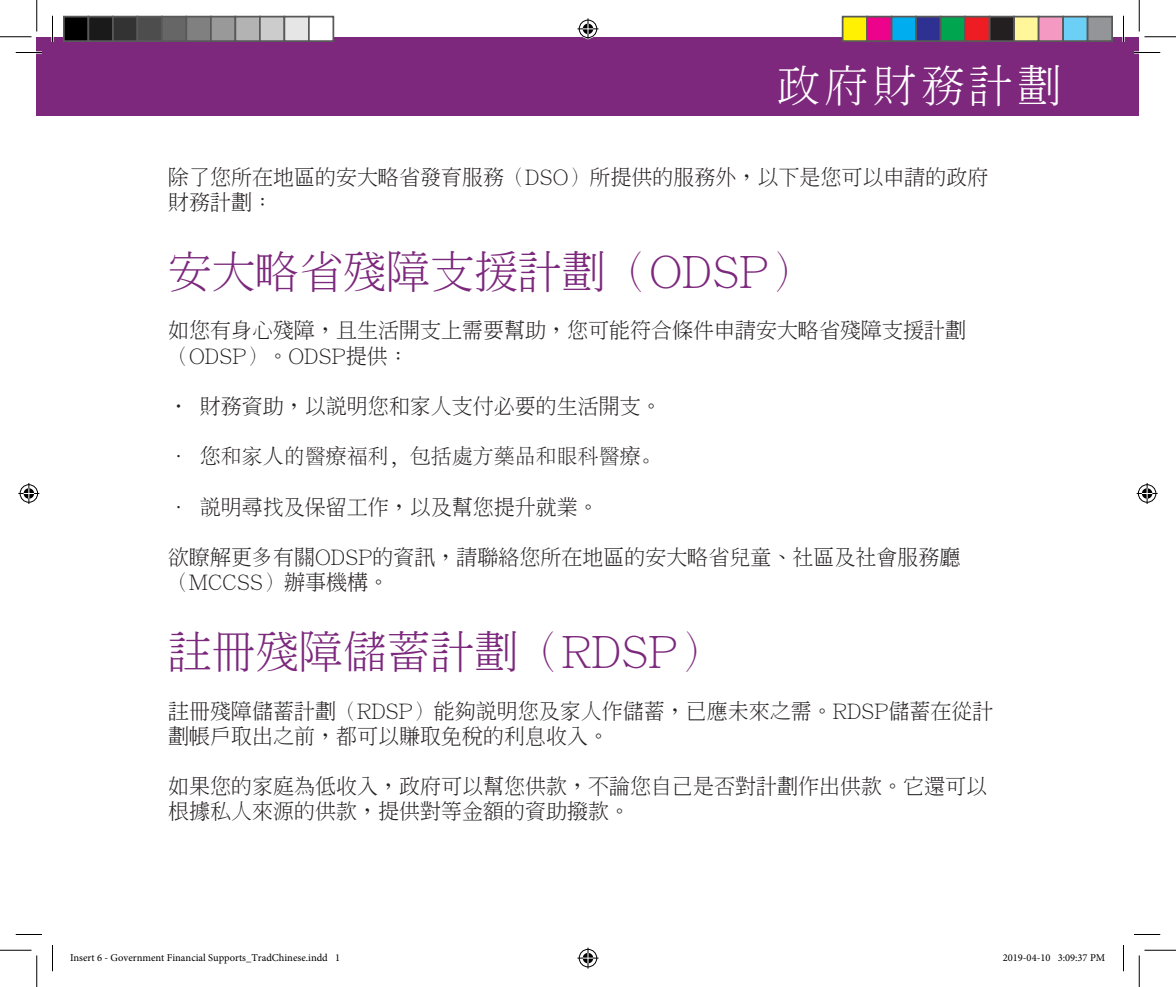
<style>
.page{position:relative;width:1176px;height:987px;background:#fff}
.page>*{position:absolute;margin:0;border:0;box-sizing:border-box;transform-origin:0 0}
.t1{font:300 43.75px "Adobe Ming Std";color:#7c287c}
.t2{font:300 43.75px "Adobe Ming Std";letter-spacing:.1em;color:#fff}
.t3{font:300 21px/25.2px "Adobe Ming Std";color:#231f20}
.t4{font:300 21px "Adobe Song Std";color:#231f20}
.t5{font:10.5px "Minion Pro";color:#000}
.s1{font-family:"Adobe Song Std"}
</style>
<div class="page">
<div style="left:37px;top:37px;width:1102px;height:79px;background:#7d287d"></div>
<hr style="left:16px;top:51px;width:26px;height:3px;background:#fff">
<hr style="left:1134px;top:51px;width:26px;height:3px;background:#fff">
<hr style="left:51px;top:16px;width:3px;height:26px;background:#fff">
<hr style="left:1122px;top:16px;width:3px;height:26px;background:#fff">
<svg style="left:16px;top:52px;width:26px;height:1px"></svg>
<svg style="left:1134px;top:52px;width:26px;height:1px"></svg>
<svg style="left:16px;top:934px;width:26px;height:1px"></svg>
<svg style="left:1134px;top:934px;width:26px;height:1px"></svg>
<svg style="left:52px;top:16px;width:1px;height:26px"></svg>
<svg style="left:52px;top:945px;width:1px;height:26px"></svg>
<svg style="left:1123px;top:16px;width:1px;height:26px"></svg>
<svg style="left:1123px;top:945px;width:1px;height:26px"></svg>
<hr style="left:0;top:36px;width:32px;height:1px;background:#000">
<hr style="left:1144px;top:36px;width:32px;height:1px;background:#000">
<hr style="left:0;top:950px;width:32px;height:1px;background:#000">
<hr style="left:1144px;top:950px;width:32px;height:1px;background:#000">
<hr style="left:36px;top:0;width:1px;height:32px;background:#000">
<hr style="left:36px;top:956px;width:1px;height:31px;background:#000">
<hr style="left:1139px;top:0;width:1px;height:32px;background:#000">
<hr style="left:1139px;top:956px;width:1px;height:31px;background:#000">
<svg style="left:578px;top:18px;width:20px;height:21px"></svg>
<svg style="left:578px;top:948px;width:20px;height:21px"></svg>
<svg style="left:18px;top:483px;width:21px;height:21px"></svg>
<svg style="left:1137px;top:483px;width:21px;height:21px"></svg>
<div style="left:64px;top:17px;width:24px;height:24px;background:#000"></div>
<div style="left:63px;top:16px;width:26px;height:26px;border:2px solid #595959"></div>
<div style="left:88px;top:17px;width:25px;height:24px;background:#1a1a1a"></div>
<div style="left:88px;top:16px;width:26px;height:26px;border:2px solid #595959"></div>
<div style="left:113px;top:17px;width:24px;height:24px;background:#333"></div>
<div style="left:112px;top:16px;width:26px;height:26px;border:2px solid #595959"></div>
<div style="left:137px;top:17px;width:25px;height:24px;background:#4d4d4d"></div>
<div style="left:136px;top:16px;width:27px;height:26px;border:2px solid #595959"></div>
<div style="left:162px;top:17px;width:24px;height:24px;background:#666"></div>
<div style="left:161px;top:16px;width:26px;height:26px;border:2px solid #595959"></div>
<div style="left:186px;top:17px;width:25px;height:24px;background:#808080"></div>
<div style="left:186px;top:16px;width:26px;height:26px;border:2px solid #595959"></div>
<div style="left:211px;top:17px;width:24px;height:24px;background:#999"></div>
<div style="left:210px;top:16px;width:26px;height:26px;border:2px solid #595959"></div>
<div style="left:235px;top:17px;width:25px;height:24px;background:#b3b3b3"></div>
<div style="left:234px;top:16px;width:27px;height:26px;border:2px solid #595959"></div>
<div style="left:260px;top:17px;width:24px;height:24px;background:#ccc"></div>
<div style="left:259px;top:16px;width:26px;height:26px;border:2px solid #595959"></div>
<div style="left:284px;top:17px;width:25px;height:24px;background:#e6e6e6"></div>
<div style="left:284px;top:16px;width:26px;height:26px;border:2px solid #595959"></div>
<div style="left:309px;top:17px;width:24px;height:24px;background:#fff"></div>
<div style="left:308px;top:16px;width:26px;height:26px;border:2px solid #595959"></div>
<div style="left:843px;top:17px;width:24px;height:24px;background:#fff101"></div>
<div style="left:842px;top:16px;width:26px;height:26px;border:2px solid #595959"></div>
<div style="left:867px;top:17px;width:25px;height:24px;background:#ed028c"></div>
<div style="left:866px;top:16px;width:26px;height:26px;border:2px solid #595959"></div>
<div style="left:892px;top:17px;width:24px;height:24px;background:#00aeef"></div>
<div style="left:891px;top:16px;width:26px;height:26px;border:2px solid #595959"></div>
<div style="left:916px;top:17px;width:25px;height:24px;background:#2e3092"></div>
<div style="left:915px;top:16px;width:27px;height:26px;border:2px solid #595959"></div>
<div style="left:941px;top:17px;width:24px;height:24px;background:#00a54f"></div>
<div style="left:940px;top:16px;width:26px;height:26px;border:2px solid #595959"></div>
<div style="left:965px;top:17px;width:25px;height:24px;background:#ee1d23"></div>
<div style="left:964px;top:16px;width:26px;height:26px;border:2px solid #595959"></div>
<div style="left:990px;top:17px;width:24px;height:24px;background:#231f20"></div>
<div style="left:989px;top:16px;width:26px;height:26px;border:2px solid #595959"></div>
<div style="left:1014px;top:17px;width:25px;height:24px;background:#fff79a"></div>
<div style="left:1013px;top:16px;width:27px;height:26px;border:2px solid #595959"></div>
<div style="left:1039px;top:17px;width:24px;height:24px;background:#f499c2"></div>
<div style="left:1038px;top:16px;width:26px;height:26px;border:2px solid #595959"></div>
<div style="left:1063px;top:17px;width:25px;height:24px;background:#6bcff6"></div>
<div style="left:1062px;top:16px;width:26px;height:26px;border:2px solid #595959"></div>
<div style="left:1088px;top:17px;width:24px;height:24px;background:#939598"></div>
<div style="left:1087px;top:16px;width:26px;height:26px;border:2px solid #595959"></div>
<p class="t2" style="left:777px;top:62px;width:286px">政府財務計劃</p>
<p class="t3" style="left:168px;top:164px;width:822px">除了您所在地區的安大略省發育服務（DSO）所提供的服務外，以下是您可以申請的政府財務計劃：</p>
<p class="t1" style="left:168px;top:248px;width:646px">安大略省殘障支援計劃（ODSP）</p>
<p class="t3" style="left:168px;top:317px;width:800px">如您有身心殘障，且生活開支上需要幫助，您可能符合條件申請安大略省殘障支援計劃（ODSP）。ODSP提供：</p>
<p class="t3" style="left:168px;top:393px;width:495px">• 財務資助，以<span class="s1">説</span>明您和家人支付必要的生活開支。</p>
<p class="t4" style="left:168px;top:445px;width:495px">• 您和家人的醫療福利，包括處方藥品和眼科醫療。</p>
<p class="t3" style="left:168px;top:494px;width:432px"><span class="s1">• 説</span>明尋找及保留工作，以及幫您提升就業。</p>
<p class="t3" style="left:168px;top:544px;width:794px">欲瞭解更多有關ODSP的資訊，請聯絡您所在地區的安大略省兒童、社區及社會服務廳（MCCSS）辦事機構。</p>
<p class="t1" style="left:168px;top:628px;width:555px">註冊殘障儲蓄計劃（RDSP）</p>
<p class="t3" style="left:168px;top:698px;width:827px">註冊殘障儲蓄計劃（RDSP）能夠<span class="s1">説</span>明您及家人作儲蓄，已應未來之需。RDSP儲蓄在從計劃帳戶取出之前，都可以賺取免稅的利息收入。</p>
<p class="t3" style="left:168px;top:773px;width:821px">如果您的家庭為低收入，政府可以幫您供款，不論您自己是否對計劃作出供款。它還可以根據私人來源的供款，提供對等金額的資助撥款。</p>
<p class="t5" style="left:70px;top:950px;width:272px">Insert 6 - Government Financial Supports_TradChinese.indd 1</p>
<p class="t5" style="left:1003px;top:950px;width:104px">2019-04-10 3:09:37 PM</p>
</div>
